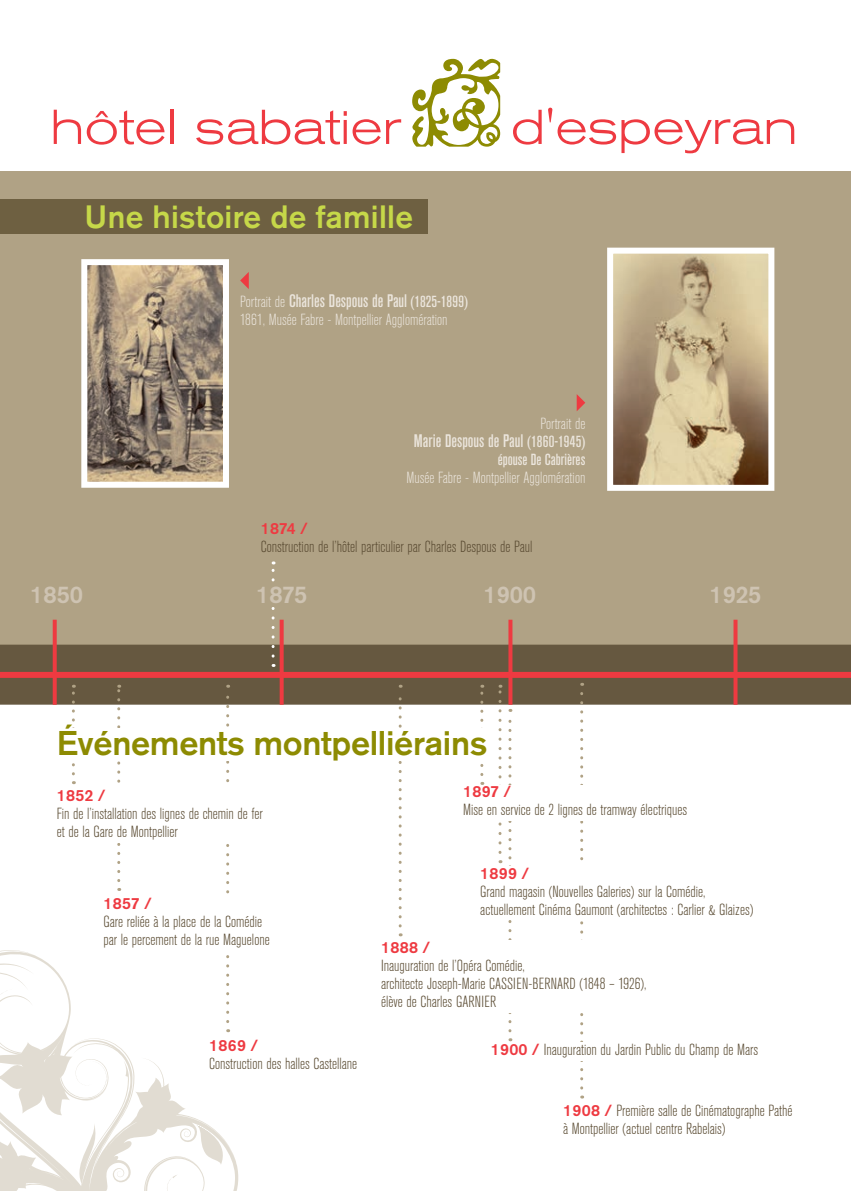
<style>
.page{position:relative;width:851px;height:1191px;background:#fff}
.page>*{position:absolute;margin:0;border:0;box-sizing:border-box;transform-origin:0 0}
.t1{font:500 34px "Akzidenz Grotesk BE";letter-spacing:-.01em;color:#8d8b02}
.t2{font:500 32px "Akzidenz Grotesk BE";letter-spacing:.01em;color:#c6d849}
.t3{font:500 24px "Akzidenz Grotesk BE";color:#cec3b2}
.t4{font:500 condensed 18px "Akzidenz Grotesk BE";color:#ebe5dc}
.t5{font:300 condensed 16px/18px "Akzidenz Grotesk BE";color:#584930}
.t6{font:300 condensed 16px "Akzidenz Grotesk BE";color:#ebe5dc}
.t7{font:500 16px "Akzidenz Grotesk BE";letter-spacing:.02em;color:#ee3a41}
.t8{font:500 condensed 16px "Akzidenz Grotesk BE";color:#ebe5dc}
.s1{font-weight:300;font-size:16px}
.s2{font-size:16px}
.s3{font-weight:500;font-stretch:normal;color:#ee3a41}
</style>
<div class="page">
<div style="left:0;top:0;width:850px;height:703px;background:#b0a285"></div>
<div style="left:0;top:0;width:850px;height:170px;background:#fff"></div>
<svg style="left:0;top:950px;width:238px;height:241px"></svg>
<img style="left:614px;top:255px;width:153px;height:229px">
<div style="left:607px;top:248px;width:167px;height:243px;border:6px solid #fff"></div>
<svg style="left:54px;top:110px;width:27px;height:34px"></svg>
<svg style="left:87px;top:110px;width:77px;height:35px"></svg>
<hr style="left:170px;top:110px;width:3px;height:34px;background:#ee3a41">
<svg style="left:196px;top:110px;width:184px;height:34px"></svg>
<svg style="left:548px;top:108px;width:246px;height:45px"></svg>
<svg style="left:386px;top:58px;width:155px;height:89px"></svg>
<img style="left:88px;top:266px;width:134px;height:215px">
<div style="left:81px;top:259px;width:148px;height:229px;border:6px solid #fff"></div>
<svg style="left:240px;top:272px;width:9px;height:17px"></svg>
<svg style="left:576px;top:394px;width:9px;height:17px"></svg>
<div style="left:0;top:644px;width:850px;height:60px;background:#665840"></div>
<svg style="left:53px;top:619px;width:4px;height:86px"></svg>
<svg style="left:279px;top:619px;width:4px;height:86px"></svg>
<svg style="left:508px;top:619px;width:4px;height:86px"></svg>
<svg style="left:733px;top:619px;width:4px;height:86px"></svg>
<div style="left:0;top:672px;width:850px;height:6px;background:#ee3a41"></div>
<div style="left:209px;top:1037px;width:162px;height:38px;background:#fff"></div>
<div style="left:0;top:200px;width:428px;height:34px;background:#6e6041"></div>
<svg style="left:72px;top:684px;width:3px;height:90px"></svg>
<svg style="left:117px;top:684px;width:3px;height:196px"></svg>
<svg style="left:226px;top:684px;width:3px;height:337px"></svg>
<svg style="left:271px;top:561px;width:3px;height:95px"></svg>
<svg style="left:398px;top:684px;width:3px;height:242px"></svg>
<svg style="left:480px;top:684px;width:3px;height:90px"></svg>
<svg style="left:498px;top:684px;width:3px;height:168px"></svg>
<svg style="left:508px;top:709px;width:3px;height:321px"></svg>
<svg style="left:580px;top:683px;width:3px;height:405px"></svg>
<div style="left:57px;top:728px;width:438px;height:32px;background:#fff"></div>
<div style="left:57px;top:788px;width:212px;height:54px;background:#fff"></div>
<div style="left:103px;top:896px;width:212px;height:56px;background:#fff"></div>
<div style="left:463px;top:784px;width:232px;height:36px;background:#fff"></div>
<div style="left:381px;top:940px;width:282px;height:72px;background:#fff"></div>
<div style="left:480px;top:866px;width:285px;height:54px;background:#fff"></div>
<div style="left:490px;top:1042px;width:301px;height:18px;background:#fff"></div>
<div style="left:249px;top:584px;width:66px;height:23px;background:#b0a285"></div>
<h2 class="t2" style="left:84px;top:198px;width:330px">Une histoire de famille</h2>
<p class="t4" style="left:240px;top:291px;width:229px"><span class="s1">Portrait de</span> Charles Despous de Paul <span class="s2">(1825-1899)</span></p>
<p class="t6" style="left:240px;top:311px;width:209px">1861, Musée Fabre - Montpellier Agglomération</p>
<p class="t6" style="left:540px;top:415px;width:46px">Portrait de</p>
<p class="t4" style="left:414px;top:431px;width:173px">Marie Despous de Paul <span class="s2">(1860-1945)</span></p>
<p class="t8" style="left:498px;top:451px;width:89px">épouse De Cabrières</p>
<p class="t6" style="left:406px;top:469px;width:180px">Musée Fabre - Montpellier Agglomération</p>
<p class="t7" style="left:261px;top:519px;width:48px">1874 /</p>
<p class="t5" style="left:261px;top:538px;width:273px">Construction de l’hôtel particulier par Charles Despous de Paul</p>
<h3 class="t3" style="left:30px;top:580px;width:54px">1850</h3>
<h3 class="t3" style="left:483px;top:580px;width:54px">1900</h3>
<h3 class="t3" style="left:709px;top:580px;width:53px">1925</h3>
<h3 class="t3" style="left:256px;top:580px;width:53px">1875</h3>
<h1 class="t1" style="left:57px;top:722px;width:432px">Événements montpelliérains</h1>
<p class="t7" style="left:57px;top:785px;width:50px">1852 /</p>
<p class="t5" style="left:57px;top:805px;width:208px">Fin de l’installation des lignes de chemin de fer et de la Gare de Montpellier</p>
<p class="t7" style="left:463px;top:782px;width:49px">1897 /</p>
<p class="t5" style="left:463px;top:801px;width:225px">Mise en service de 2 lignes de tramway électriques</p>
<p class="t7" style="left:103px;top:893px;width:50px">1857 /</p>
<p class="t5" style="left:103px;top:912px;width:168px">Gare reliée à la place de la Comédie par le percement de la rue Maguelone</p>
<p class="t7" style="left:209px;top:1035px;width:50px">1869 /</p>
<p class="t5" style="left:209px;top:1054px;width:149px">Construction des halles Castellane</p>
<p class="t7" style="left:480px;top:863px;width:50px">1899 /</p>
<p class="t5" style="left:480px;top:882px;width:274px">Grand magasin (Nouvelles Galeries) sur la Comédie, actuellement Cinéma Gaumont (architectes : Carlier &amp; Glaizes)</p>
<p class="t7" style="left:381px;top:937px;width:50px">1888 /</p>
<p class="t5" style="left:381px;top:957px;width:266px">Inauguration de l’Opéra Comédie,<br>architecte Joseph-Marie CASSIEN-BERNARD (1848 – 1926), élève de Charles GARNIER</p>
<p class="t5" style="left:490px;top:1040px;width:269px"><span class="s3">1900 /</span> Inauguration du Jardin Public du Champ de Mars</p>
<p class="t5" style="left:563px;top:1102px;width:231px"><span class="s3">1908 /</span> Première salle de Cinématographe Pathé à Montpellier (actuel centre Rabelais)</p>
</div>
